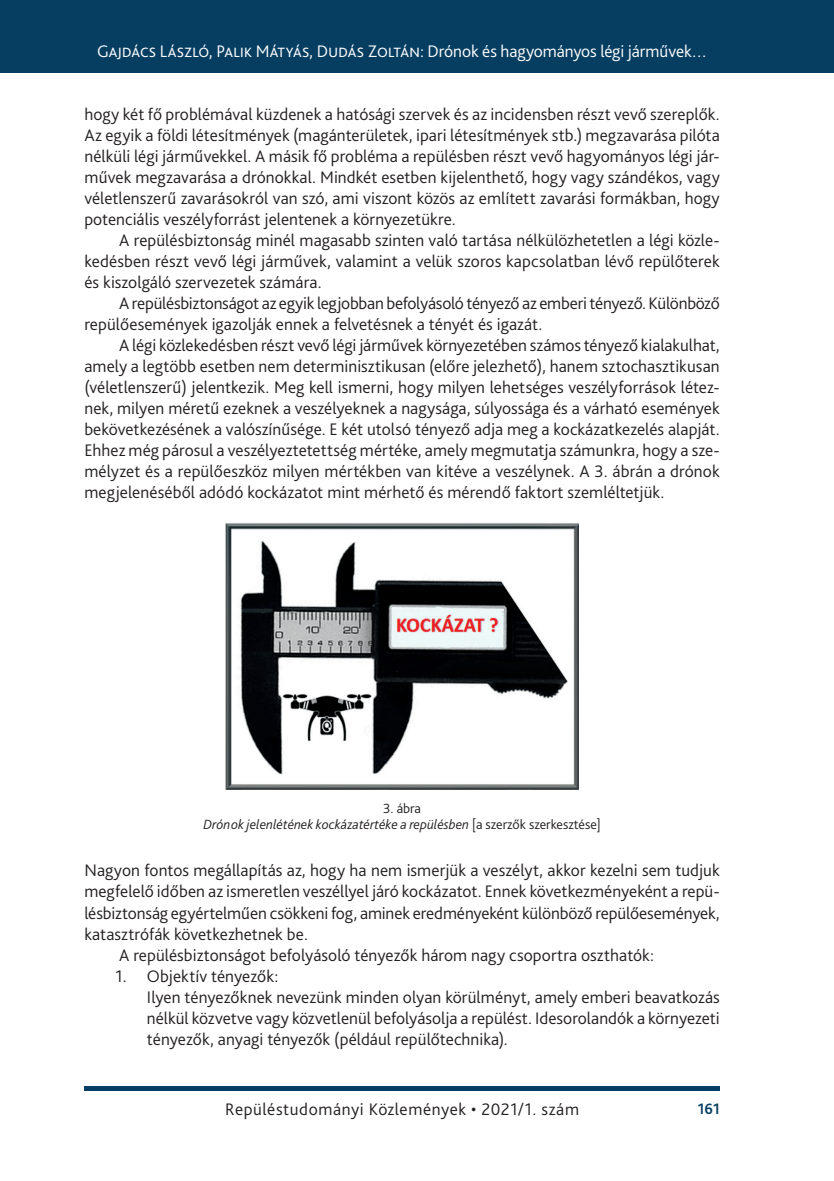
<style>
.page{position:relative;width:834px;height:1181px;background:#fff}
.page>*{position:absolute;margin:0;border:0;box-sizing:border-box;transform-origin:0 0}
._1__Body{font:300 17.5px/21px "Bliss Pro";color:#231f20;text-align:justify}
._2__Body_1st_paragra{font:300 17.5px/21px "Bliss Pro";letter-spacing:-.005em;color:#231f20;text-align:justify}
.Bullett_üres{font:300 17.5px/21px "Bliss Pro";letter-spacing:.005em;color:#231f20;text-align:justify}
.t1{font:300 17.5px "Bliss Pro";letter-spacing:-.005em;color:#fff}
._1__Body-2{font:300 17.5px "Bliss Pro";letter-spacing:.03em;color:#231f20}
.t2{font:700 15.75px "Bliss Pro";color:#063e62;scale:.95 1}
.Ábra__képalárás{font:italic 300 14px "Bliss Pro";color:#231f20}
.Ábra_címe{font:300 14px "Bliss Pro";color:#231f20}
.s1{font-style:normal}
</style>
<div class="page">
<div style="left:0;top:0;width:833px;height:73px;background:#063e62"></div>
<div style="left:84px;top:1086px;width:635px;height:5px;background:#063e62"></div>
<img style="left:225px;top:523px;width:353px;height:267px">
<p class="t1" style="left:97px;top:41px;width:611px">Gajdács László, Palik Mátyás, Dudás Zoltán: Drónok és hagyományos légi járművek…</p>
<p class="_1__Body" style="left:84px;top:103px;width:637px">hogy két fő problémával küzdenek a hatósági szervek és az incidensben részt vevő szereplők.<br>Az egyik a földi létesítmények (magánterületek, ipari létesítmények stb.) megzavarása pilóta nélküli légi járművekkel. A másik fő probléma a repülésben részt vevő hagyományos légi jár&shy;művek megzavarása a drónokkal. Mindkét esetben kijelenthető, hogy vagy szándékos, vagy véletlenszerű zavarásokról van szó, ami viszont közös az említett zavarási formákban, hogy potenciális veszélyforrást jelentenek a környezetükre.</p>
<p class="_1__Body" style="left:84px;top:229px;width:636px;text-indent:35px">A repülésbiztonság minél magasabb szinten való tartása nélkülözhetetlen a légi közle&shy;kedésben részt vevő légi járművek, valamint a velük szoros kapcsolatban lévő repülőterek és kiszolgáló szervezetek számára.</p>
<p class="_1__Body" style="left:84px;top:292px;width:636px;text-indent:35px">A repülésbiztonságot az egyik legjobban befolyásoló tényező az emberi tényező. Különböző repülőesemények igazolják ennek a felvetésnek a tényét és igazát.</p>
<p class="_1__Body" style="left:84px;top:334px;width:636px;text-indent:35px">A légi közlekedésben részt vevő légi járművek környezetében számos tényező kialakulhat, amely a legtöbb esetben nem determinisztikusan (előre jelezhető), hanem sztochasztikusan (véletlenszerű) jelentkezik. Meg kell ismerni, hogy milyen lehetséges veszélyforrások létez&shy;nek, milyen méretű ezeknek a veszélyeknek a nagysága, súlyossága és a várható események bekövetkezésének a valószínűsége. E két utolsó tényező adja meg a kockázatkezelés alapját.<br>Ehhez még párosul a veszélyeztetettség mértéke, amely megmutatja számunkra, hogy a sze&shy;mélyzet és a repülőeszköz milyen mértékben van kitéve a veszélynek. A -3. ábrán a drónok megjelenéséből adódó kockázatot mint mérhető és mérendő faktort szemléltetjük.</p>
<p class="Ábra_címe" style="left:383px;top:800px;width:39px">3. ábra</p>
<p class="Ábra__képalárás" style="left:203px;top:816px;width:399px">Drónok jelenlétének kockázatértéke a repülésben <span class="s1">[a szerzők szerkesztése]</span></p>
<p class="_2__Body_1st_paragra" style="left:84px;top:859px;width:636px">Nagyon fontos megállapítás az, hogy ha nem ismerjük a veszélyt, akkor kezelni sem tudjuk megfelelő időben az ismeretlen veszéllyel járó kockázatot. Ennek következményeként a repü&shy;lésbiztonság egyértelműen csökkeni fog, aminek eredményeként különböző repülőesemények, katasztrófák következhetnek be.</p>
<p class="_1__Body" style="left:119px;top:943px;width:536px">A repülésbiztonságot befolyásoló tényezők három nagy csoportra oszthatók:</p>
<p class="Bullett_üres" style="left:116px;top:964px;width:164px">1. Objektív tényezők:</p>
<p class="Bullett_üres" style="left:147px;top:985px;width:574px">Ilyen tényezőknek nevezünk minden olyan körülményt, amely emberi beavatkozás nélkül közvetve vagy közvetlenül befolyásolja a repülést. Idesorolandók a környezeti tényezők, anyagi tényezők (például repülőtechnika).</p>
<p class="_1__Body-2" style="left:225px;top:1098px;width:355px">Repüléstudományi Közlemények • 2021/1. szám</p>
<p class="t2" style="left:697px;top:1099px;width:25px">161</p>
</div>
